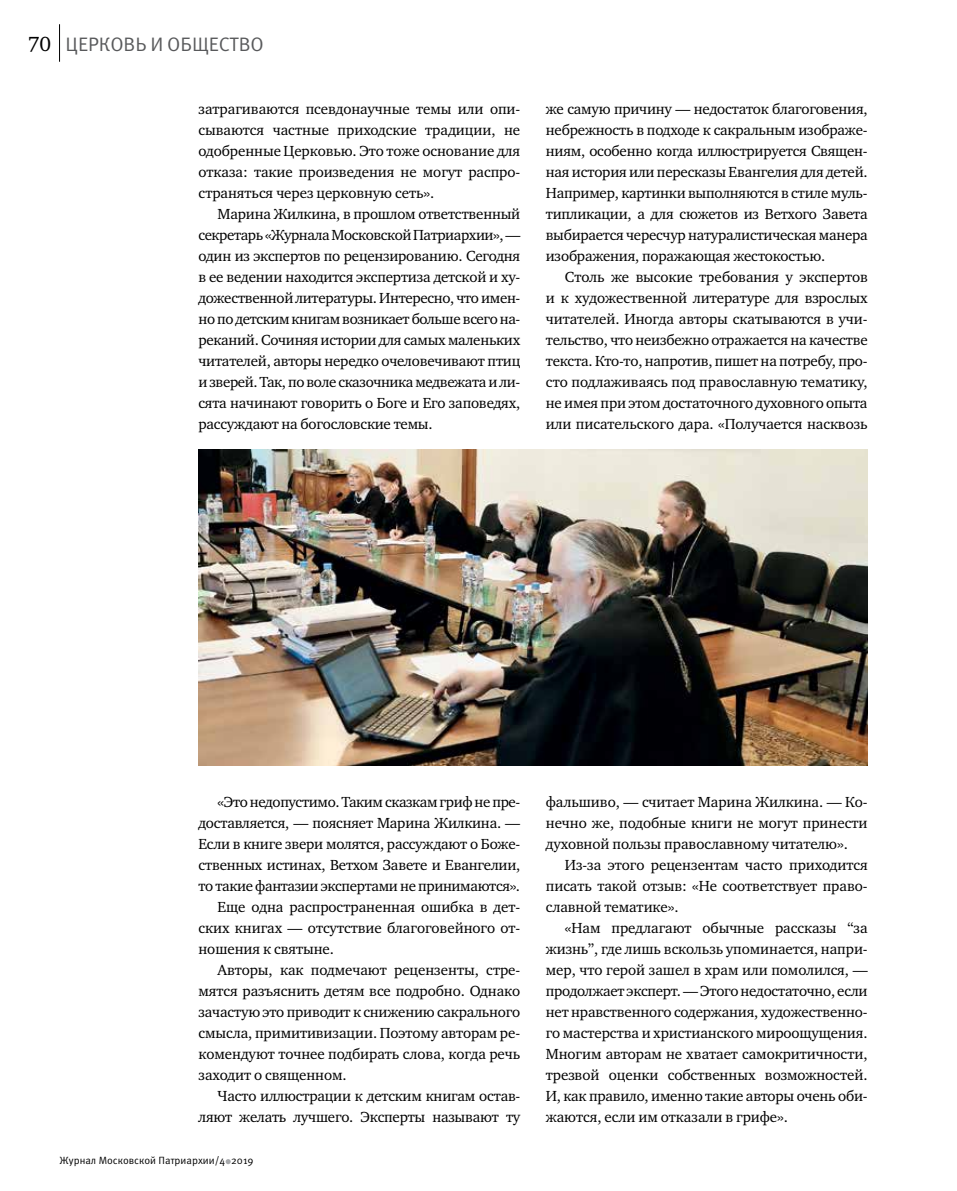
<style>
.page{position:relative;width:957px;height:1191px;background:#fff}
.page>*{position:absolute;margin:0;border:0;box-sizing:border-box;transform-origin:0 0}
.t1{font:19.5px "Meta Pro";letter-spacing:-.005em;color:#58595b}
.t2{font:15px/21px "Charter ITC";letter-spacing:-.005em;color:#000;text-align:justify}
.t3{font:15px "Charter ITC";letter-spacing:-.025em;color:#000}
.t4{font:10.5px "Meta Pro";color:#000}
.s1{font-family:"Charter ITC";font-size:21px;color:#000}
</style>
<div class="page">
<svg style="left:226px;top:1159px;width:5px;height:5px"></svg>
<hr style="left:59px;top:24px;width:1px;height:38px;background:#000">
<img style="left:198px;top:450px;width:669px;height:315px">
<h1 class="t1" style="left:28px;top:32px;width:238px"><span class="s1">70</span> ЦЕРКОВЬ И ОБЩЕСТВО</h1>
<p class="t2" style="left:198px;top:98px;width:323px">затрагиваются псевдонаучные темы или опи&shy;сываются частные приходские традиции, не одобренные Церковью. Это тоже основание для отказа: такие произведения не могут распро&shy;страняться через церковную сеть».</p>
<p class="t2" style="left:198px;top:203px;width:323px;text-indent:19px">Марина Жилкина, в прошлом ответственный секретарь «Журнала Московской Патриархии»,— один из экспертов по рецензированию. Сегодня в ее ведении находится экспертиза детской и ху&shy;дожественной литературы. Интересно, что имен&shy;но по детским книгам возникает больше всего на&shy;реканий. Сочиняя истории для самых маленьких читателей, авторы нередко очеловечивают птиц и зверей. Так, по воле сказочника медвежата и ли&shy;сята начинают говорить о Боге и Его заповедях, рассуждают на богословские темы.</p>
<p class="t2" style="left:546px;top:98px;width:323px">же самую причину — недостаток благоговения, небрежность в подходе к сакральным изображе&shy;ниям, особенно когда иллюстрируется Священ&shy;ная история или пересказы Евангелия для детей.<br>Например, картинки выполняются в стиле муль&shy;типликации, а для сюжетов из Ветхого Завета выбирается чересчур натуралистическая манера изображения, поражающая жестокостью.</p>
<p class="t2" style="left:546px;top:266px;width:323px;text-indent:19px">Столь же высокие требования у экспертов и к художественной литературе для взрослых читателей. Иногда авторы скатываются в учи&shy;тельство, что неизбежно отражается на качестве текста. Кто-то, напротив, пишет на потребу, про&shy;сто подлаживаясь под православную тематику, не имея при этом достаточного духовного опыта или писательского дара. «Получается насквозь</p>
<p class="t3" style="left:218px;top:792px;width:304px">«Это недопустимо. Таким сказкам гриф не пре-</p>
<p class="t2" style="left:198px;top:812px;width:323px">доставляется, — поясняет Марина Жилкина. —</p>
<p class="t2" style="left:198px;top:833px;width:323px">Если в книге звери молятся, рассуждают о Боже-</p>
<p class="t2" style="left:198px;top:854px;width:323px">ственных истинах, Ветхом Завете и Евангелии,</p>
<p class="t3" style="left:198px;top:876px;width:323px">то такие фантазии экспертами не принимаются».</p>
<p class="t2" style="left:218px;top:896px;width:304px">Еще одна распространенная ошибка в дет-</p>
<p class="t2" style="left:198px;top:917px;width:323px">ских книгах — отсутствие благоговейного от-</p>
<p class="t2" style="left:198px;top:938px;width:137px">ношения к святыне.</p>
<p class="t2" style="left:218px;top:959px;width:304px">Авторы, как подмечают рецензенты, стре-</p>
<p class="t2" style="left:198px;top:980px;width:323px">мятся разъяснить детям все подробно. Однако</p>
<p class="t2" style="left:198px;top:1001px;width:323px">зачастую это приводит к снижению сакрального</p>
<p class="t2" style="left:198px;top:1022px;width:323px">смысла, примитивизации. Поэтому авторам ре-</p>
<p class="t2" style="left:198px;top:1043px;width:323px">комендуют точнее подбирать слова, когда речь</p>
<p class="t2" style="left:198px;top:1064px;width:150px">заходит о священном.</p>
<p class="t2" style="left:218px;top:1085px;width:304px">Часто иллюстрации к детским книгам остав-</p>
<p class="t2" style="left:198px;top:1106px;width:323px">ляют желать лучшего. Эксперты называют ту</p>
<p class="t4" style="left:60px;top:1153px;width:196px">Журнал Московской Патриархии/4 2019</p>
<p class="t2" style="left:546px;top:791px;width:323px">фальшиво, — считает Марина Жилкина. — Ко&shy;нечно же, подобные книги не могут принести духовной пользы православному читателю».</p>
<p class="t2" style="left:546px;top:854px;width:323px;text-indent:19px">Из-за этого рецензентам часто приходится писать такой отзыв: «Не соответствует право&shy;славной тематике».</p>
<p class="t2" style="left:546px;top:917px;width:323px;text-indent:19px">«Нам предлагают обычные рассказы “за жизнь”, где лишь вскользь упоминается, напри&shy;мер, что герой зашел в храм или помолился, — продолжает эксперт. — Этого недостаточно, если нет нравственного содержания, художественно&shy;го мастерства и христианского мироощущения.<br>Многим авторам не хватает самокритичности, трезвой оценки собственных возможностей.<br>И, как правило, именно такие авторы очень оби&shy;жаются, если им отказали в грифе».</p>
</div>
